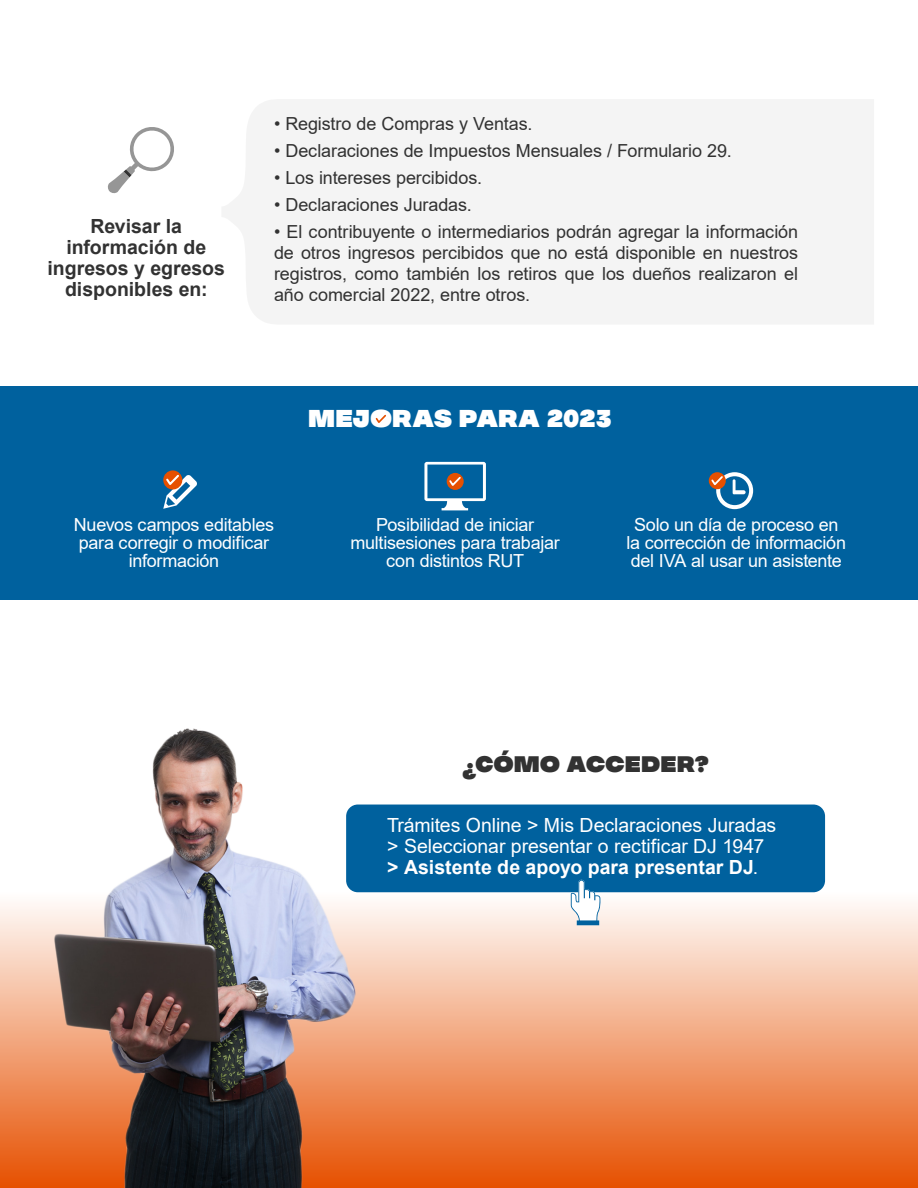
<style>
.page{position:relative;width:918px;height:1188px;background:#fff}
.page>*{position:absolute;margin:0;border:0;box-sizing:border-box;transform-origin:0 0}
.t1{font:24.45px "MADE Soulmaze";letter-spacing:-.01em;color:#fff}
.t2{font:22.5px "MADE Soulmaze";color:#323232}
.t3{font:19.5px/21px "Arial";letter-spacing:-.005em;color:#fff}
.t4{font:700 19.5px/21px "Arial";color:#323232;text-align:center}
.t5{font:18px/21px "Arial";letter-spacing:-.005em;color:#323232;text-align:justify}
.t6{font:18px/18px "Arial";letter-spacing:-.015em;color:#fff;text-align:center}
.s1{font-weight:700}
</style>
<div class="page">
<div style="left:0;top:386px;width:918px;height:213px;background:#00619e"></div>
<div style="left:0;top:892px;width:918px;height:296px;background:linear-gradient(to bottom,#fffefd,#e65101)"></div>
<div style="left:222px;top:100px;width:652px;height:224px;background:#f4f4f4"></div>
<svg style="left:107px;top:127px;width:67px;height:67px"></svg>
<svg style="left:424px;top:462px;width:62px;height:48px"></svg>
<svg style="left:373px;top:411px;width:16px;height:16px"></svg>
<svg style="left:374px;top:413px;width:14px;height:12px"></svg>
<svg style="left:163px;top:470px;width:19px;height:20px"></svg>
<svg style="left:163px;top:473px;width:34px;height:36px"></svg>
<div style="left:346px;top:805px;width:479px;height:87px;background:#00619e;border-radius:12px"></div>
<img style="left:42px;top:728px;width:323px;height:460px">
<svg style="left:571px;top:880px;width:29px;height:45px"></svg>
<svg style="left:710px;top:472px;width:43px;height:37px"></svg>
<p class="t4" style="left:48px;top:216px;width:179px">Revisar la información de ingresos y egresos disponibles en:</p>
<p class="t5" style="left:274px;top:113px;width:260px">• Registro de Compras y Ventas.</p>
<p class="t5" style="left:274px;top:140px;width:459px">• Declaraciones de Impuestos Mensuales / Formulario 29.</p>
<p class="t5" style="left:274px;top:167px;width:210px">• Los intereses percibidos.</p>
<p class="t5" style="left:274px;top:194px;width:199px">• Declaraciones Juradas.</p>
<p class="t5" style="left:274px;top:221px;width:526px">• El contribuyente o intermediarios podrán agregar la información de otros ingresos percibidos que no está disponible en nuestros registros, como también los retiros que los dueños realizaron el año comercial 2022, entre otros.</p>
<h1 class="t1" style="left:308px;top:402px;width:305px">MEJORAS PARA 2023</h1>
<p class="t6" style="left:74px;top:516px;width:202px">Nuevos campos editables para corregir o modificar información</p>
<p class="t6" style="left:627px;top:516px;width:221px">Solo un día de proceso en la corrección de información del IVA al usar un asistente</p>
<p class="t6" style="left:351px;top:516px;width:211px">Posibilidad de iniciar multisesiones para trabajar con distintos RUT</p>
<p class="t2" style="left:462px;top:749px;width:249px">¿CÓMO ACCEDER?</p>
<p class="t3" style="left:387px;top:814px;width:391px">Trámites Online &gt; Mis Declaraciones Juradas &gt; Seleccionar presentar o rectificar DJ 1947 <span class="s1">&gt; Asistente de apoyo para presentar DJ</span>.</p>
</div>
